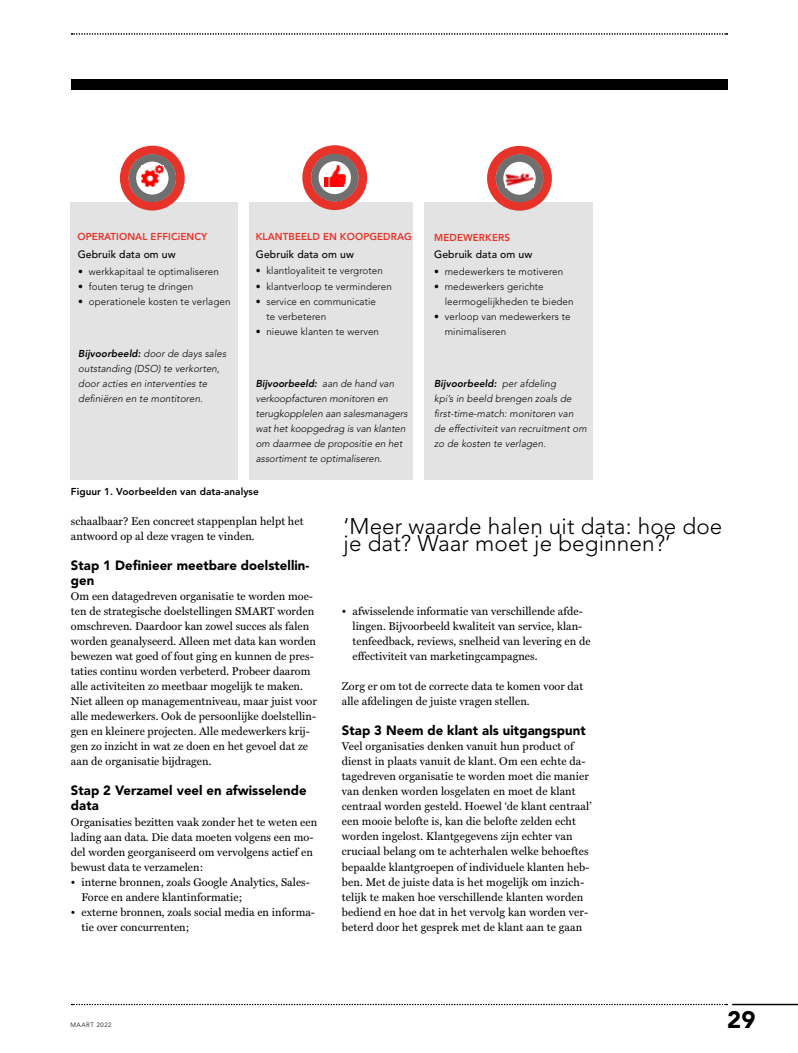
<style>
.page{position:relative;width:798px;height:1053px;background:#fff}
.page>*{position:absolute;margin:0;border:0;box-sizing:border-box;transform-origin:0 0}
.t1{font:900 23.75px "Avenir LT Std";color:#000}
.t2{font:300 22.5px/17.5px "Avenir LT Std";letter-spacing:.005em;color:#000}
.t3{font:900 13.38px/15px "Avenir LT Std";letter-spacing:.005em;color:#000}
.t4{font:11.25px/15px "Miller Text";letter-spacing:.005em;color:#000}
.t5{font:500 10.62px "Avenir LT Std";letter-spacing:.01em;color:#000}
.t6{font:italic 300 10px/15px "Avenir LT Std";letter-spacing:.01em;color:#000}
.t7{font:300 10px/15px "Avenir LT Std";letter-spacing:.01em;color:#000}
.t8{font:800 10px "Avenir LT Std";letter-spacing:.01em;color:#e7332a}
.t9{font:800 10px "Avenir LT Std";letter-spacing:.005em;color:#000}
.t10{font:300 6.25px "Avenir LT Std";letter-spacing:.09em;color:#000}
.s1{font-weight:800}
</style>
<div class="page">
<hr style="left:732px;top:1003px;width:65px;height:2px;background:#000">
<div style="left:71px;top:79px;width:655px;height:11px;background:#000"></div>
<svg style="left:71px;top:1003px;width:656px;height:2px"></svg>
<svg style="left:71px;top:33px;width:656px;height:2px"></svg>
<div style="left:71px;top:202px;width:167px;height:278px;background:#e3e3e3"></div>
<div style="left:249px;top:202px;width:163px;height:278px;background:#e3e3e3"></div>
<div style="left:424px;top:202px;width:168px;height:278px;background:#e3e3e3"></div>
<div style="left:120px;top:146px;width:65px;height:64px;border:9px solid #e7332a;border-radius:50%"></div>
<svg style="left:132px;top:158px;width:40px;height:40px"></svg>
<div style="left:129px;top:154px;width:47px;height:48px;border:8px solid #706f6f;border-radius:50%"></div>
<img style="left:142px;top:165px;width:21px;height:22px">
<div style="left:302px;top:145px;width:65px;height:65px;border:9px solid #e7332a;border-radius:50%"></div>
<div style="left:487px;top:146px;width:64px;height:65px;border:9px solid #e7332a;border-radius:50%"></div>
<svg style="left:315px;top:157px;width:39px;height:41px"></svg>
<div style="left:311px;top:154px;width:47px;height:48px;border:8px solid #706f6f;border-radius:50%"></div>
<svg style="left:499px;top:158px;width:40px;height:40px"></svg>
<div style="left:495px;top:154px;width:48px;height:48px;border:8px solid #706f6f;border-radius:50%"></div>
<img style="left:324px;top:165px;width:21px;height:22px">
<img style="left:505px;top:171px;width:28px;height:16px">
<p class="t8" style="left:77px;top:230px;width:131px">OPERATIONAL EFFICiENCY</p>
<p class="t5" style="left:78px;top:248px;width:100px">Gebruik data om uw</p>
<p class="t7" style="left:78px;top:264px;width:142px">• werkkapitaal te optimaliseren</p>
<p class="t7" style="left:78px;top:279px;width:116px">• fouten terug te dringen</p>
<p class="t7" style="left:78px;top:294px;width:154px">• operationele kosten te verlagen</p>
<p class="t6" style="left:78px;top:346px;width:149px"><span class="s1">Bijvoorbeeld:</span> door de days sales outstanding (DSO) te verkorten, door acties en interventies te definiëren en te montitoren.</p>
<p class="t8" style="left:256px;top:231px;width:157px">KLANTBEELD EN KOOPGEDRAG</p>
<p class="t5" style="left:256px;top:248px;width:100px">Gebruik data om uw</p>
<p class="t7" style="left:256px;top:263px;width:128px">• klantloyaliteit te vergroten</p>
<p class="t7" style="left:256px;top:278px;width:137px">• klantverloop te verminderen</p>
<p class="t7" style="left:266px;top:293px;width:111px;text-indent:-11px">• service en communicatie te verbeteren</p>
<p class="t7" style="left:256px;top:323px;width:125px">• nieuwe klanten te werven</p>
<p class="t6" style="left:256px;top:376px;width:153px"><span class="s1">Bijvoorbeeld:</span> aan de hand van verkoopfacturen monitoren en terugkopplelen aan salesmanagers wat het koopgedrag is van klanten om daarmee de propositie en het assortiment te optimaliseren.</p>
<p class="t9" style="left:71px;top:486px;width:189px">Figuur 1. Voorbeelden van data-analyse</p>
<p class="t8" style="left:434px;top:231px;width:77px">MEDEWERKERS</p>
<p class="t5" style="left:434px;top:248px;width:100px">Gebruik data om uw</p>
<p class="t7" style="left:434px;top:263px;width:130px">• medewerkers te motiveren</p>
<p class="t7" style="left:444px;top:278px;width:130px;text-indent:-11px">• medewerkers gerichte leermogelijkheden te bieden</p>
<p class="t7" style="left:444px;top:308px;width:127px;text-indent:-11px">• verloop van medewerkers te minimaliseren</p>
<p class="t6" style="left:434px;top:376px;width:154px"><span class="s1">Bijvoorbeeld:</span> per afdeling<br>kpi’s in beeld brengen zoals de first-time-match: monitoren van de effectiviteit van recruitment om zo de kosten te verlagen.</p>
<p class="t4" style="left:71px;top:514px;width:234px">schaalbaar? Een concreet stappenplan helpt het antwoord op al deze vragen te vinden.</p>
<p class="t3" style="left:71px;top:558px;width:240px">Stap 1 Definieer meetbare doelstellin&shy;gen</p>
<p class="t4" style="left:71px;top:589px;width:247px">Om een datagedreven organisatie te worden moe&shy;ten de strategische doelstellingen SMART worden omschreven. Daardoor kan zowel succes als falen worden geanalyseerd. Alleen met data kan worden bewezen wat goed of fout ging en kunnen de pres&shy;taties continu worden verbeterd. Probeer daarom alle activiteiten zo meetbaar mogelijk te maken.<br>Niet alleen op managementniveau, maar juist voor alle medewerkers. Ook de persoonlijke doelstellin&shy;gen en kleinere projecten. Alle medewerkers krij&shy;gen zo inzicht in wat ze doen en het gevoel dat ze aan de organisatie bijdragen.</p>
<p class="t3" style="left:71px;top:783px;width:237px">Stap 2 Verzamel veel en afwisselende data</p>
<p class="t4" style="left:71px;top:814px;width:248px">Organisaties bezitten vaak zonder het te weten een lading aan data. Die data moeten volgens een mo&shy;del worden georganiseerd om vervolgens actief en bewust data te verzamelen:</p>
<p class="t4" style="left:81px;top:874px;width:230px;text-indent:-11px">• interne bronnen, zoals Google Analytics, Sales-<br>Force en andere klantinformatie;</p>
<p class="t4" style="left:81px;top:904px;width:235px;text-indent:-11px">• externe bronnen, zoals social media en informa&shy;tie over concurrenten;</p>
<h2 class="t2" style="left:343px;top:517px;width:380px">‘Meer waarde halen uit data: hoe doe je dat? Waar moet je beginnen?’</h2>
<p class="t4" style="left:352px;top:604px;width:239px;text-indent:-11px">• afwisselende informatie van verschillende afde&shy;lingen. Bijvoorbeeld kwaliteit van service, klan&shy;tenfeedback, reviews, snelheid van levering en de effectiviteit van marketingcampagnes.</p>
<p class="t4" style="left:342px;top:679px;width:243px">Zorg er om tot de correcte data te komen voor dat alle afdelingen de juiste vragen stellen.</p>
<p class="t3" style="left:342px;top:723px;width:245px">Stap 3 Neem de klant als uitgangspunt</p>
<p class="t4" style="left:342px;top:739px;width:251px">Veel organisaties denken vanuit hun product of dienst in plaats vanuit de klant. Om een echte da&shy;tagedreven organisatie te worden moet die manier van denken worden losgelaten en moet de klant centraal worden gesteld. Hoewel ‘de klant centraal’ een mooie belofte is, kan die belofte zelden echt worden ingelost. Klantgegevens zijn echter van cruciaal belang om te achterhalen welke behoeftes bepaalde klantgroepen of individuele klanten heb&shy;ben. Met de juiste data is het mogelijk om inzich&shy;telijk te maken hoe verschillende klanten worden bediend en hoe dat in het vervolg kan worden ver&shy;beterd door het gesprek met de klant aan te gaan</p>
<p class="t10" style="left:70px;top:1020px;width:43px">MAART 2022</p>
<h1 class="t1" style="left:726px;top:1005px;width:30px">29</h1>
</div>
